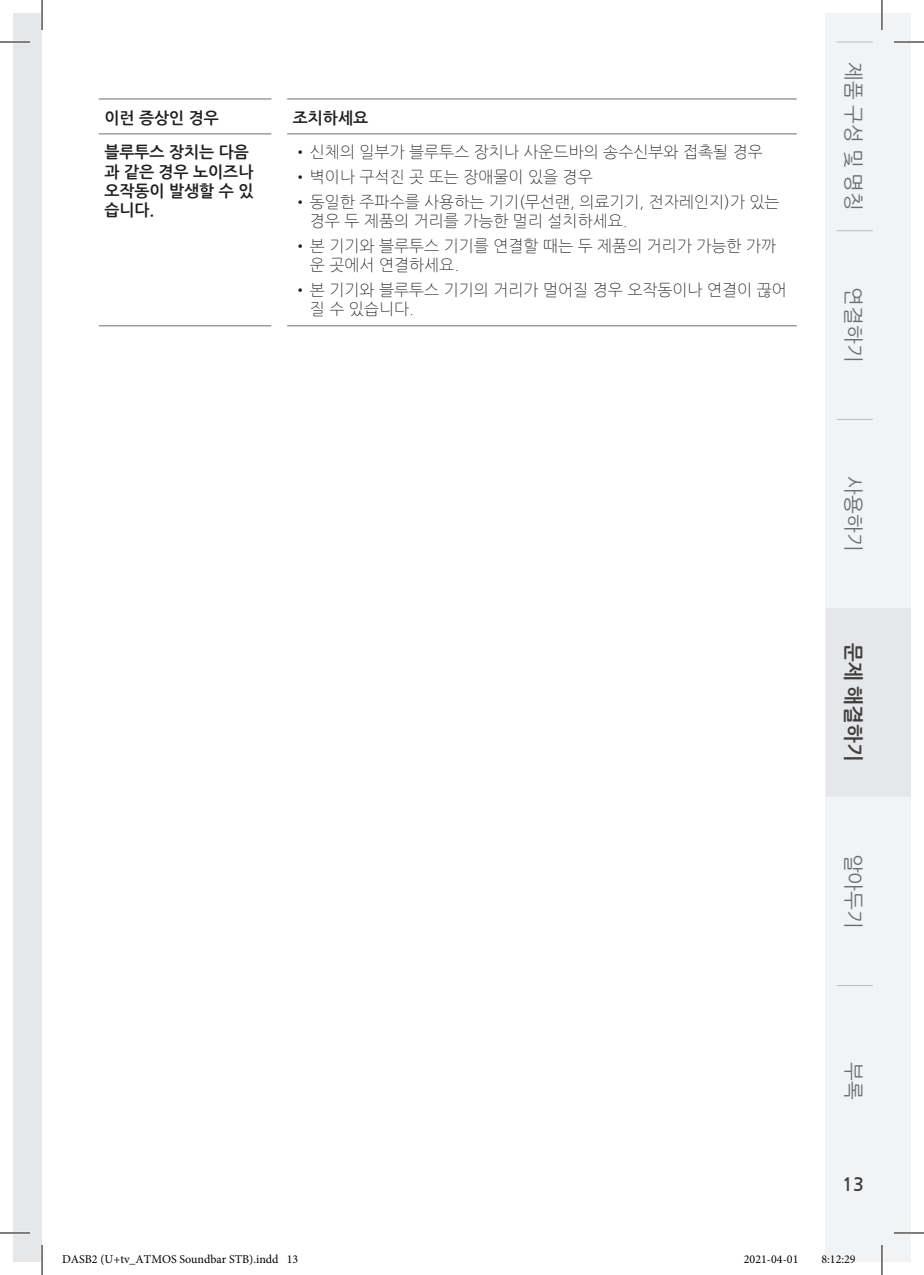
<style>
.page{position:relative;width:924px;height:1275px;background:#fff}
.page>*{position:absolute;margin:0;border:0;box-sizing:border-box;transform-origin:0 0}
.t1{font:20px "Nanum Gothic OTF";color:#6c6d70}
.t2{font:20px "Nanum Gothic OTF Bold";color:#3e3e3f}
.t3{font:18px "Nanum Gothic OTF Bold";color:#3e3e3f}
.t4{font:16px/19.2px "Nanum Gothic OTF Light";color:#231f20}
.t5{font:16px/19.2px "Nanum Gothic OTF Bold";color:#231f20}
.t6{font:12px "Minion Pro";color:#000}
.s1{font-family:"Nanum Gothic OTF Bold"}
</style>
<div class="page">
<div style="left:14px;top:14px;width:28px;height:1247px;background:#e6e7e9"></div>
<div style="left:824px;top:1176px;width:85px;height:85px;background:#f2f3f4"></div>
<div style="left:825px;top:14px;width:84px;height:1162px;background:#f2f3f4"></div>
<div style="left:825px;top:608px;width:84px;height:189px;background:#e6e7e9"></div>
<hr style="left:836px;top:985px;width:36px;height:1px;background:#bcbdc0">
<hr style="left:836px;top:230px;width:36px;height:1px;background:#bcbdc0">
<hr style="left:836px;top:42px;width:36px;height:1px;background:#bcbdc0">
<hr style="left:836px;top:419px;width:36px;height:1px;background:#bcbdc0">
<hr style="left:99px;top:99px;width:172px;height:1px;background:#6c6d70">
<hr style="left:99px;top:134px;width:172px;height:1px;background:#6c6d70">
<hr style="left:99px;top:325px;width:172px;height:1px;background:#6c6d70">
<hr style="left:287px;top:99px;width:509px;height:1px;background:#6c6d70">
<hr style="left:287px;top:134px;width:509px;height:1px;background:#6c6d70">
<hr style="left:287px;top:325px;width:509px;height:1px;background:#6c6d70">
<hr style="left:0;top:41px;width:30px;height:2px;background:#fff">
<hr style="left:893px;top:41px;width:30px;height:2px;background:#fff">
<hr style="left:0;top:1231px;width:30px;height:3px;background:#fff">
<hr style="left:893px;top:1231px;width:30px;height:3px;background:#fff">
<hr style="left:41px;top:0;width:2px;height:30px;background:#fff">
<hr style="left:41px;top:1245px;width:2px;height:30px;background:#fff">
<hr style="left:880px;top:0;width:2px;height:30px;background:#fff">
<hr style="left:880px;top:1245px;width:2px;height:30px;background:#fff">
<hr style="left:0;top:42px;width:30px;height:1px;background:#000">
<hr style="left:893px;top:42px;width:30px;height:1px;background:#000">
<hr style="left:0;top:1232px;width:30px;height:1px;background:#000">
<hr style="left:893px;top:1232px;width:30px;height:1px;background:#000">
<hr style="left:42px;top:0;width:1px;height:30px;background:#000">
<hr style="left:42px;top:1245px;width:1px;height:30px;background:#000">
<hr style="left:881px;top:0;width:1px;height:30px;background:#000">
<hr style="left:881px;top:1245px;width:1px;height:30px;background:#000">
<svg style="left:824px;top:1253px;width:31px;height:9px"></svg>
<p class="t5" style="left:104px;top:108px;width:116px">이런 증상인 경우</p>
<p class="t5" style="left:293px;top:108px;width:77px">조치하세요</p>
<p class="t5" style="left:104px;top:143px;width:150px">블루투스 장치는 다음 과 같은 경우 노이즈나 오작동이 발생할 수 있 습니다.</p>
<p class="t4" style="left:293px;top:143px;width:471px"><span class="s1">•</span>신체의 일부가 블루투스 장치나 사운드바의 송수신부와 접촉될 경우</p>
<p class="t4" style="left:293px;top:168px;width:301px"><span class="s1">•</span>벽이나 구석진 곳 또는 장애물이 있을 경우</p>
<p class="t4" style="left:310px;top:193px;width:471px;text-indent:-17px"><span class="s1">•</span>동일한 주파수를 사용하는 기기(무선랜, 의료기기, 전자레인지)가 있는 경우 두 제품의 거리를 가능한 멀리 설치하세요.</p>
<p class="t4" style="left:310px;top:237px;width:467px;text-indent:-17px"><span class="s1">•</span>본 기기와 블루투스 기기를 연결할 때는 두 제품의 거리가 가능한 가까 운 곳에서 연결하세요.</p>
<p class="t4" style="left:310px;top:281px;width:478px;text-indent:-17px"><span class="s1">•</span>본 기기와 블루투스 기기의 거리가 멀어질 경우 오작동이나 연결이 끊어 질 수 있습니다.</p>
<p class="t1" style="left:862px;top:62px;width:150px;rotate:90deg">제품 구성 및 명칭</p>
<p class="t1" style="left:862px;top:287px;width:77px;rotate:90deg">연결하기</p>
<p class="t1" style="left:862px;top:476px;width:77px;rotate:90deg">사용하기</p>
<p class="t2" style="left:862px;top:643px;width:120px;rotate:90deg">문제 해결하기</p>
<p class="t1" style="left:862px;top:853px;width:77px;rotate:90deg">알아두기</p>
<p class="t1" style="left:862px;top:1062px;width:39px;rotate:90deg">부록</p>
<p class="t3" style="left:841px;top:1175px;width:23px">13</p>
<p class="t6" style="left:62px;top:1251px;width:238px">DASB2 (U+tv_ATMOS Soundbar STB).indd 13</p>
<p class="t6" style="left:743px;top:1251px;width:56px">2021-04-01</p>
<p class="t6" style="left:821px;top:1251px;width:36px">8:12:29</p>
</div>
